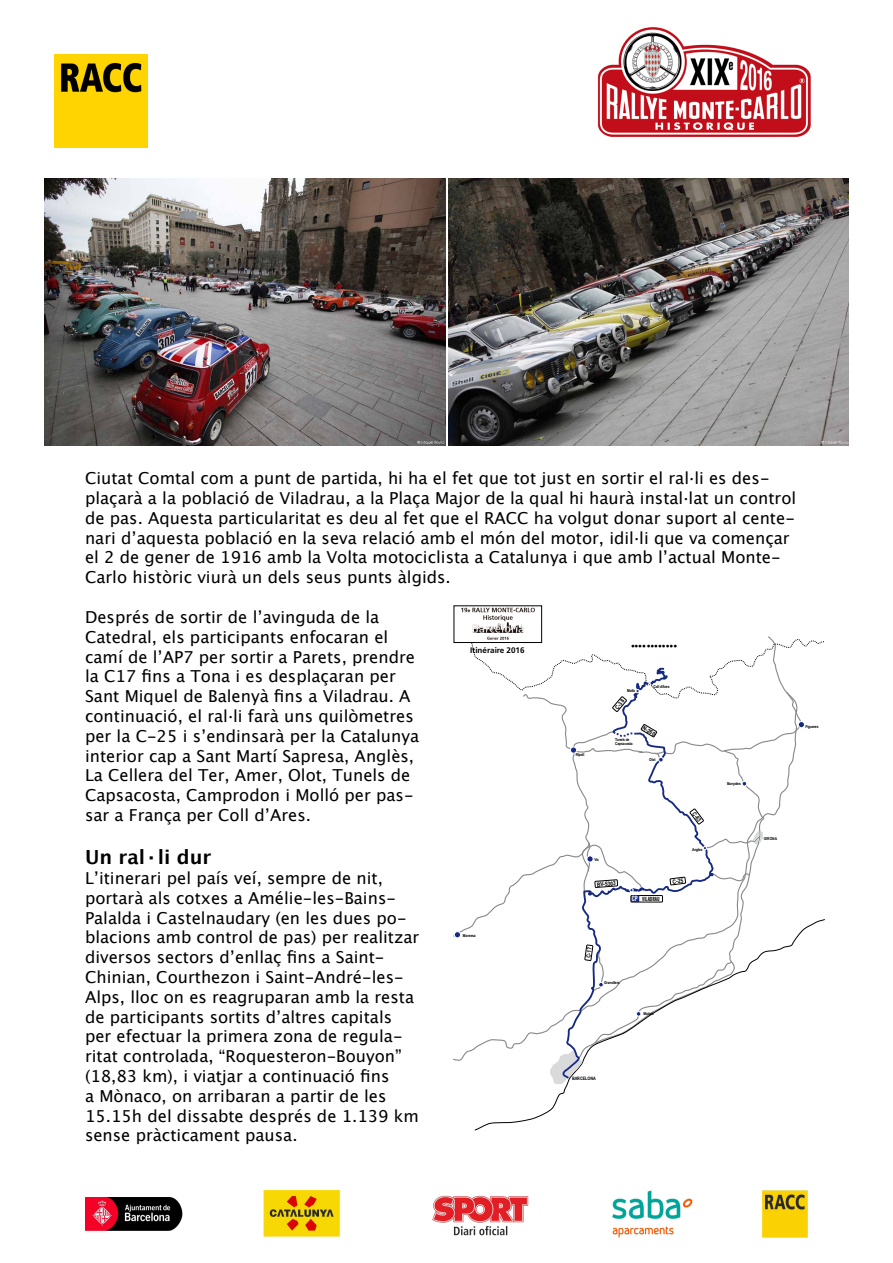
<style>
.page{position:relative;width:893px;height:1263px;background:#fff}
.page>*{position:absolute;margin:0;border:0;box-sizing:border-box;transform-origin:0 0}
.t1{font:700 19.5px "Lucida Grande";color:#000}
.t2{font:16.5px/19.8px "Lucida Grande";color:#000}
.t3{font:700 12.9px "Arial Narrow";color:#000}
.t4{font:10.8px "Arial";color:#000}
.t5{font:700 8.1px "Frutiger LT";color:#000}
.t6{font:700 6px "Arial Narrow";color:#000}
.t7{font:5.85px "Alternate Gothic No 2 BT";color:#000}
.t8{font:700 4.65px "Arial Narrow";color:#000}
.t9{font:700 4.05px/3.8px "Arial Narrow";letter-spacing:-.045em;color:#000}
.t10{font:700 4.05px "Arial Narrow";letter-spacing:-.025em;color:#000}
.s1{font-size:7.5px;color:#fff}
</style>
<div class="page">
<img style="left:54px;top:54px;width:94px;height:94px">
<img style="left:85px;top:1191px;width:723px;height:46px">
<img style="left:597px;top:27px;width:214px;height:110px">
<div style="left:454px;top:606px;width:88px;height:37px;border:1px solid #000"></div>
<img style="left:455px;top:607px;width:86px;height:27px">
<svg style="left:453px;top:634px;width:372px;height:450px"></svg>
<img style="left:45px;top:179px;width:400px;height:267px">
<img style="left:449px;top:179px;width:399px;height:267px">
<p class="t2" style="left:85px;top:469px;width:713px">Ciutat Comtal com a punt de partida, hi ha el fet que tot just en sortir el ral·li es des&shy;plaçarà a la població de Viladrau, a la Plaça Major de la qual hi haurà instal·lat un control de pas. Aquesta particularitat es deu al fet que el RACC ha volgut donar suport al cente&shy;nari d’aquesta població en la seva relació amb el món del motor, idil·li que va començar el 2 de gener de 1916 amb la Volta motociclista a Catalunya i que amb l’actual Monte-Carlo històric viurà un dels seus punts àlgids.</p>
<p class="t2" style="left:85px;top:607px;width:336px">Després de sortir de l’avinguda de la Catedral, els participants enfocaran el camí de l’AP7 per sortir a Parets, prendre la C17 fins a Tona i es desplaçaran per Sant Miquel de Balenyà fins a Viladrau. A continuació, el ral·li farà uns quilòmetres per la C-25 i s’endinsarà per la Catalunya interior cap a Sant Martí Sapresa, Anglès, La Cellera del Ter, Amer, Olot, Tunels de Capsacosta, Camprodon i Molló per pas&shy;sar a França per Coll d’Ares.</p>
<p class="t1" style="left:85px;top:841px;width:128px">Un ral·li dur</p>
<p class="t2" style="left:85px;top:868px;width:336px">L’itinerari pel país veí, sempre de nit, portarà als cotxes a Amélie-les-Bains-Palalda i Castelnaudary (en les dues po&shy;blacions amb control de pas) per realitzar diversos sectors d’enllaç fins a Saint-Chinian, Courthezon i Saint-André-les-Alps, lloc on es reagruparan amb la resta de participants sortits d’altres capitals per efectuar la primera zona de regula&shy;ritat controlada, “Roquesteron-Bouyon” (18,83 km), i viatjar a continuació fins<br>a Mònaco, on arribaran a partir de les 15.15h del dissabte després de 1.139 km sense pràcticament pausa.</p>
<p class="t4" style="left:631px;top:640px;width:48px">••••••••••••</p>
<p class="t5" style="left:470px;top:645px;width:56px">Itinéraire 2016</p>
<p class="t9" style="left:653px;top:684px;width:18px">Coll d‘Ares</p>
<p class="t9" style="left:627px;top:688px;width:10px">Mollo</p>
<p class="t6" style="left:613px;top:705px;width:12px;rotate:-50deg">C-38</p>
<p class="t6" style="left:645px;top:723px;width:15px;rotate:31deg">N-260</p>
<p class="t9" style="left:615px;top:737px;width:19px">Tunels de<br>Capsacosta</p>
<p class="t9" style="left:576px;top:753px;width:10px">Ripoll</p>
<p class="t9" style="left:649px;top:757px;width:8px">Olot</p>
<p class="t9" style="left:727px;top:782px;width:15px">Banyoles</p>
<p class="t3" style="left:402px;top:783px;width:25px">C-17</p>
<p class="t6" style="left:697px;top:810px;width:12px;rotate:53deg">C-63</p>
<p class="t9" style="left:764px;top:837px;width:15px">GIRONA</p>
<p class="t9" style="left:692px;top:848px;width:12px">Angles</p>
<p class="t9" style="left:594px;top:857px;width:6px">Vic</p>
<p class="t6" style="left:672px;top:877px;width:12px;rotate:-7deg">C-25</p>
<p class="t6" style="left:597px;top:880px;width:21px;rotate:-4deg">BV-5303</p>
<p class="t7" style="left:632px;top:895px;width:29px"><span class="s1">CP</span> VILADRAU</p>
<p class="t10" style="left:463px;top:932px;width:15px">Manresa</p>
<p class="t6" style="left:584px;top:957px;width:12px;rotate:-82deg">C-17</p>
<p class="t9" style="left:604px;top:981px;width:17px">Granollers</p>
<p class="t9" style="left:643px;top:1012px;width:12px">Mataró</p>
<p class="t8" style="left:572px;top:1074px;width:25px">BARCELONA</p>
<p class="t9" style="left:805px;top:725px;width:15px">Figueres</p>
</div>
